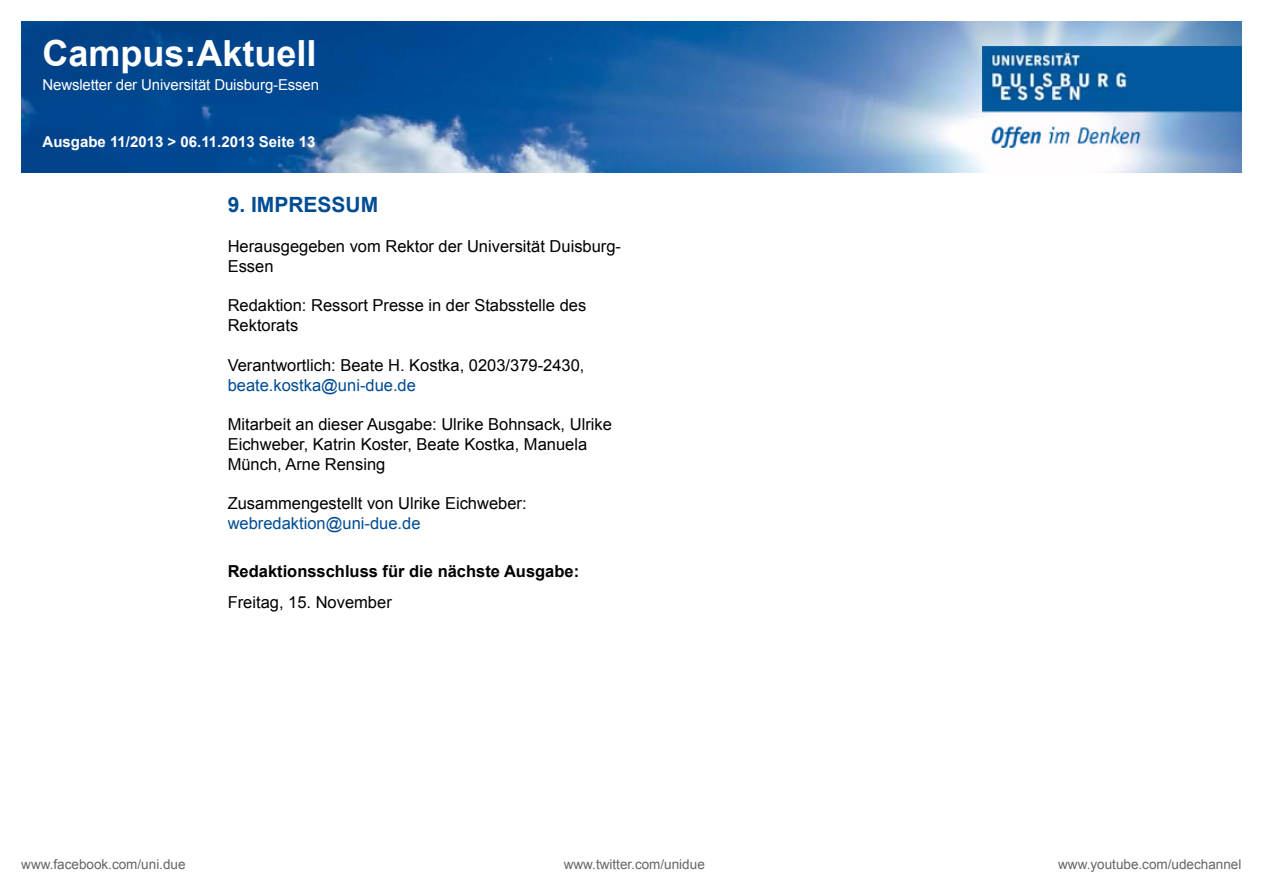
<style>
.page{position:relative;width:1263px;height:893px;background:#fff}
.page>*{position:absolute;margin:0;border:0;box-sizing:border-box;transform-origin:0 0}
.t1{font:700 36px "Arial";color:#fff}
.t2{font:700 21px "Arial";color:#004c93}
.t3{font:16.5px/19.8px "Arial";color:#000}
.t4{font:16.5px "Arial";color:#004c93}
.t5{font:700 16.5px "Arial";color:#000}
.t6{font:15px "Arial";letter-spacing:-.01em;color:#fff}
.t7{font:700 15px "Arial";color:#fff}
.t8{font:13.5px "Arial";color:#646567}
</style>
<div class="page">
<img style="left:21px;top:21px;width:1221px;height:152px">
<img style="left:982px;top:47px;width:260px;height:100px">
<h1 class="t1" style="left:43px;top:29px;width:276px">Campus:Aktuell</h1>
<p class="t6" style="left:43px;top:74px;width:278px">Newsletter der Universität Duisburg-Essen</p>
<p class="t7" style="left:43px;top:132px;width:275px">Ausgabe 11/2013 &gt; 06.11.2013 Seite 13</p>
<p class="t2" style="left:228px;top:191px;width:92px">9. Impressum</p>
<p class="t3" style="left:228px;top:236px;width:395px">Herausgegeben vom Rektor der Universität Duisburg-<br>Essen</p>
<p class="t3" style="left:228px;top:296px;width:360px">Redaktion: Ressort Presse in der Stabsstelle des<br>Rektorats</p>
<p class="t3" style="left:228px;top:355px;width:358px">Verantwortlich: Beate H. Kostka, 0203/379-2430,</p>
<p class="t4" style="left:228px;top:374px;width:190px">beate.kostka@uni-due.de</p>
<p class="t3" style="left:228px;top:415px;width:386px">Mitarbeit an dieser Ausgabe: Ulrike Bohnsack, Ulrike<br>Eichweber, Katrin Koster, Beate Kostka, Manuela<br>Münch, Arne Rensing</p>
<p class="t3" style="left:228px;top:494px;width:300px">Zusammengestellt von Ulrike Eichweber:</p>
<p class="t4" style="left:228px;top:513px;width:194px">webredaktion@uni-due.de</p>
<p class="t5" style="left:228px;top:560px;width:353px">Redaktionsschluss für die nächste Ausgabe:</p>
<p class="t3" style="left:228px;top:593px;width:166px">Freitag, 15. November</p>
<p class="t8" style="left:21px;top:855px;width:166px">www.facebook.com/uni.due</p>
<p class="t8" style="left:564px;top:855px;width:143px">www.twitter.com/unidue</p>
<p class="t8" style="left:1058px;top:855px;width:185px">www.youtube.com/udechannel</p>
</div>
